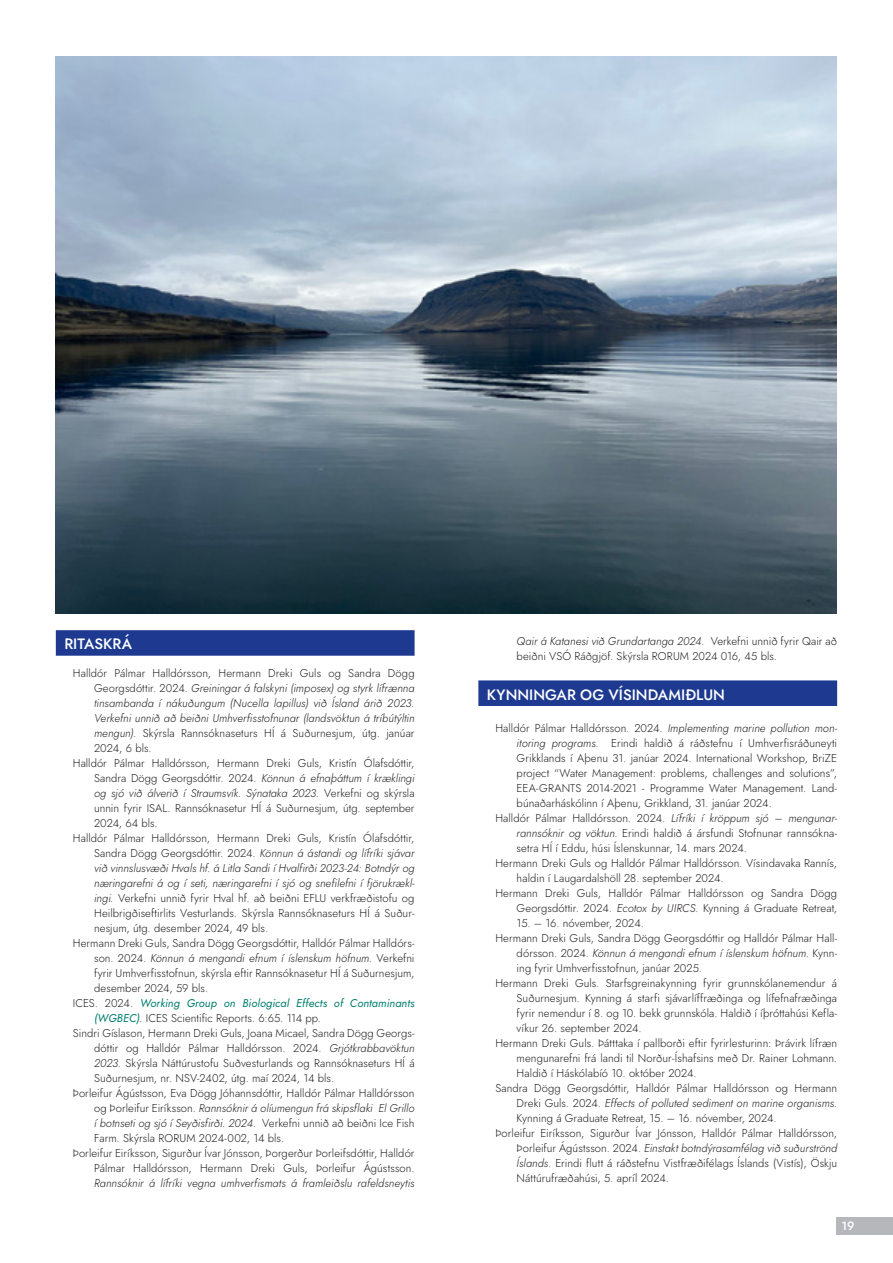
<style>
.page{position:relative;width:893px;height:1263px;background:#fff}
.page>*{position:absolute;margin:0;border:0;box-sizing:border-box;transform-origin:0 0}
.t1{font:500 15px "Jost";letter-spacing:.005em;color:#fff}
.t2{font:500 12px "Jost";color:#fff}
.t3{font:300 11.25px/15px "Jost";letter-spacing:.005em;color:#231f20}
.t4{font:italic 300 11.25px "Jost";letter-spacing:.005em;color:#231f20}
.t5{font:italic 11.25px "Jost";letter-spacing:.005em;color:#007e6e}
.s1{font-style:normal}
.s2{font-style:italic}
.s3{font-weight:300;font-style:normal;color:#231f20}
.s4{font-weight:400;font-style:italic;color:#007e6e}
</style>
<div class="page">
<div style="left:837px;top:1217px;width:56px;height:18px;background:#b6b7bb"></div>
<div style="left:56px;top:630px;width:359px;height:26px;background:#1d3a90"></div>
<div style="left:478px;top:680px;width:359px;height:26px;background:#1d3a90"></div>
<img style="left:56px;top:57px;width:781px;height:556px">
<h1 class="t1" style="left:64px;top:634px;width:69px">RITASKRÁ</h1>
<p class="t3" style="left:73px;top:666px;width:343px">Halldór Pálmar Halldórsson, Hermann Dreki Guls og Sandra Dögg</p>
<p class="t4" style="left:94px;top:680px;width:322px"><span class="s1">Georgsdóttir. 2024.</span> Greiningar á falskyni (imposex) og styrk lífrænna</p>
<p class="t4" style="left:94px;top:695px;width:322px">tinsambanda í nákuðungum (Nucella lapillus) við Ísland árið 2023.</p>
<p class="t4" style="left:94px;top:710px;width:322px">Verkefni unnið að beiðni Umhverfisstofnunar (landsvöktun á tríbútýltin</p>
<p class="t3" style="left:94px;top:726px;width:322px"><span class="s2">mengun)</span>. Skýrsla Rannsóknaseturs HÍ á Suðurnesjum, útg. janúar</p>
<p class="t3" style="left:94px;top:741px;width:59px">2024, 6 bls.</p>
<p class="t3" style="left:73px;top:756px;width:343px">Halldór Pálmar Halldórsson, Hermann Dreki Guls, Kristín Ólafsdóttir,</p>
<p class="t3" style="left:94px;top:771px;width:322px">Sandra Dögg Georgsdóttir. 2024. <span class="s2">Könnun á efnaþáttum í kræklingi</span></p>
<p class="t4" style="left:94px;top:785px;width:322px">og sjó við álverið í Straumsvík. Sýnataka 2023. <span class="s1">Verkefni og skýrsla</span></p>
<p class="t3" style="left:94px;top:801px;width:322px">unnin fyrir ISAL. Rannsóknasetur HÍ á Suðurnesjum, útg. september</p>
<p class="t3" style="left:94px;top:816px;width:65px">2024, 64 bls.</p>
<p class="t3" style="left:73px;top:831px;width:343px">Halldór Pálmar Halldórsson, Hermann Dreki Guls, Kristín Ólafsdóttir,</p>
<p class="t4" style="left:94px;top:845px;width:322px"><span class="s1">Sandra Dögg Georgsdóttir. 2024.</span> Könnun á ástandi og lífríki sjávar</p>
<p class="t4" style="left:94px;top:860px;width:322px">við vinnslusvæði Hvals hf. á Litla Sandi í Hvalfirði 2023-24: Botndýr og</p>
<p class="t4" style="left:94px;top:875px;width:322px">næringarefni á og í seti, næringarefni í sjó og snefilefni í fjörukrækl-</p>
<p class="t3" style="left:94px;top:891px;width:322px"><span class="s2">ingi.</span> Verkefni unnið fyrir Hval hf. að beiðni EFLU verkfræðistofu og</p>
<p class="t3" style="left:94px;top:906px;width:322px">Heilbrigðiseftirlits Vesturlands. Skýrsla Rannsóknaseturs HÍ á Suður-</p>
<p class="t3" style="left:94px;top:921px;width:176px">nesjum, útg. desember 2024, 49 bls.</p>
<p class="t3" style="left:73px;top:936px;width:343px">Hermann Dreki Guls, Sandra Dögg Georgsdóttir, Halldór Pálmar Halldórs-</p>
<p class="t4" style="left:94px;top:950px;width:322px"><span class="s1">son. 2024.</span> Könnun á mengandi efnum í íslenskum höfnum. <span class="s1">Verkefni</span></p>
<p class="t3" style="left:94px;top:966px;width:322px">fyrir Umhverfisstofnun, skýrsla eftir Rannsóknasetur HÍ á Suðurnesjum,</p>
<p class="t3" style="left:94px;top:981px;width:116px">desember 2024, 59 bls.</p>
<p class="t5" style="left:73px;top:995px;width:343px"><span class="s3">ICES. 2024.</span> Working Group on Biological Effects of Contaminants</p>
<p class="t3" style="left:94px;top:1011px;width:229px"><span class="s4">(WGBEC)</span>. ICES Scientific Reports. 6:65. 114 pp.</p>
<p class="t3" style="left:73px;top:1026px;width:343px">Sindri Gíslason, Hermann Dreki Guls, Joana Micael, Sandra Dögg Georgs-</p>
<p class="t3" style="left:94px;top:1041px;width:322px">dóttir og Halldór Pálmar Halldórsson. 2024. <span class="s2">Grjótkrabbavöktun</span></p>
<p class="t3" style="left:94px;top:1056px;width:322px"><span class="s2">2023.</span> Skýrsla Náttúrustofu Suðvesturlands og Rannsóknaseturs HÍ á</p>
<p class="t3" style="left:94px;top:1071px;width:242px">Suðurnesjum, nr. NSV-2402, útg. maí 2024, 14 bls.</p>
<p class="t3" style="left:73px;top:1086px;width:343px">Þorleifur Ágústsson, Eva Dögg Jóhannsdóttir, Halldór Pálmar Halldórsson</p>
<p class="t4" style="left:94px;top:1100px;width:322px"><span class="s1">og Þorleifur Eiríksson.</span> Rannsóknir á olíumengun frá skipsflaki El Grillo</p>
<p class="t4" style="left:94px;top:1115px;width:322px">í botnseti og sjó í Seyðisfirði. 2024<span class="s1">. Verkefni unnið að beiðni Ice Fish</span></p>
<p class="t3" style="left:94px;top:1131px;width:192px">Farm. Skýrsla RORUM 2024-002, 14 bls.</p>
<p class="t3" style="left:73px;top:1146px;width:343px">Þorleifur Eiríksson, Sigurður Ívar Jónsson, Þorgerður Þorleifsdóttir, Halldór</p>
<p class="t3" style="left:94px;top:1161px;width:322px">Pálmar Halldórsson, Hermann Dreki Guls, Þorleifur Ágústsson.</p>
<p class="t4" style="left:94px;top:1175px;width:322px">Rannsóknir á lífríki vegna umhverfismats á framleiðslu rafeldsneytis</p>
<p class="t3" style="left:517px;top:634px;width:322px"><span class="s2">Qair á Katanesi við Grundartanga 2024.</span> Verkefni unnið fyrir Qair að beiðni VSÓ Ráðgjöf. Skýrsla RORUM 2024 016, 45 bls.</p>
<h1 class="t1" style="left:487px;top:684px;width:240px">KYNNINGAR OG VÍSINDAMIÐLUN</h1>
<p class="t4" style="left:495px;top:720px;width:343px"><span class="s1">Halldór Pálmar Halldórsson. 2024.</span> Implementing marine pollution mon-</p>
<p class="t3" style="left:517px;top:735px;width:322px"><span class="s2">itoring programs.</span> Erindi haldið á ráðstefnu í Umhverfisráðuneyti</p>
<p class="t3" style="left:517px;top:750px;width:322px">Grikklands í Aþenu 31. janúar 2024. International Workshop, BriZE</p>
<p class="t3" style="left:517px;top:765px;width:322px">project “Water Management: problems, challenges and solutions”,</p>
<p class="t3" style="left:517px;top:780px;width:322px">EEA-GRANTS 2014-2021 - Programme Water Management. Land-</p>
<p class="t3" style="left:517px;top:795px;width:257px">búnaðarháskólinn í Aþenu, Grikkland, 31. janúar 2024.</p>
<p class="t3" style="left:495px;top:810px;width:343px">Halldór Pálmar Halldórsson. 2024. <span class="s2">Lífríki í kröppum sjó – mengunar-</span></p>
<p class="t3" style="left:517px;top:825px;width:322px"><span class="s2">rannsóknir og vöktun</span>. Erindi haldið á ársfundi Stofnunar rannsókna-</p>
<p class="t3" style="left:517px;top:840px;width:232px">setra HÍ í Eddu, húsi Íslenskunnar, 14. mars 2024.</p>
<p class="t3" style="left:495px;top:855px;width:343px">Hermann Dreki Guls og Halldór Pálmar Halldórsson. Vísindavaka Rannís,</p>
<p class="t3" style="left:517px;top:870px;width:209px">haldin í Laugardalshöll 28. september 2024.</p>
<p class="t3" style="left:495px;top:885px;width:343px">Hermann Dreki Guls, Halldór Pálmar Halldórsson og Sandra Dögg</p>
<p class="t3" style="left:517px;top:900px;width:322px">Georgsdóttir. 2024. <span class="s2">Ecotox by UIRCS</span>. Kynning á Graduate Retreat,</p>
<p class="t3" style="left:517px;top:915px;width:129px">15. – 16. nóvember, 2024.</p>
<p class="t3" style="left:495px;top:930px;width:343px">Hermann Dreki Guls, Sandra Dögg Georgsdóttir og Halldór Pálmar Hall-</p>
<p class="t4" style="left:517px;top:945px;width:322px"><span class="s1">dórsson. 2024.</span> Könnun á mengandi efnum í íslenskum höfnum. <span class="s1">Kynn-</span></p>
<p class="t3" style="left:517px;top:960px;width:187px">ing fyrir Umhverfisstofnun, janúar 2025.</p>
<p class="t3" style="left:495px;top:975px;width:343px">Hermann Dreki Guls. Starfsgreinakynning fyrir grunnskólanemendur á</p>
<p class="t3" style="left:517px;top:990px;width:322px">Suðurnesjum. Kynning á starfi sjávarlíffræðinga og lífefnafræðinga</p>
<p class="t3" style="left:517px;top:1005px;width:322px">fyrir nemendur í 8. og 10. bekk grunnskóla. Haldið í íþróttahúsi Kefla-</p>
<p class="t3" style="left:517px;top:1020px;width:127px">víkur 26. september 2024.</p>
<p class="t3" style="left:495px;top:1035px;width:343px">Hermann Dreki Guls. Þátttaka í pallborði eftir fyrirlesturinn: Þrávirk lífræn</p>
<p class="t3" style="left:517px;top:1050px;width:322px">mengunarefni frá landi til Norður-Íshafsins með Dr. Rainer Lohmann.</p>
<p class="t3" style="left:517px;top:1065px;width:182px">Haldið í Háskólabíó 10. október 2024.</p>
<p class="t3" style="left:495px;top:1080px;width:343px">Sandra Dögg Georgsdóttir, Halldór Pálmar Halldórsson og Hermann</p>
<p class="t4" style="left:517px;top:1095px;width:322px"><span class="s1">Dreki Guls. 2024.</span> Effects of polluted sediment on marine organisms<span class="s1">.</span></p>
<p class="t3" style="left:517px;top:1110px;width:262px">Kynning á Graduate Retreat, 15. – 16. nóvember, 2024.</p>
<p class="t3" style="left:495px;top:1125px;width:343px">Þorleifur Eiríksson, Sigurður Ívar Jónsson, Halldór Pálmar Halldórsson,</p>
<p class="t4" style="left:517px;top:1140px;width:322px"><span class="s1">Þorleifur Ágústsson. 2024.</span> Einstakt botndýrasamfélag við suðurströnd</p>
<p class="t3" style="left:517px;top:1155px;width:322px"><span class="s2">Íslands.</span> Erindi flutt á ráðstefnu Vistfræðifélags Íslands (Vistís), Öskju</p>
<p class="t3" style="left:517px;top:1170px;width:154px">Náttúrufræðahúsi, 5. apríl 2024.</p>
<p class="t2" style="left:841px;top:1218px;width:14px">19</p>
</div>
